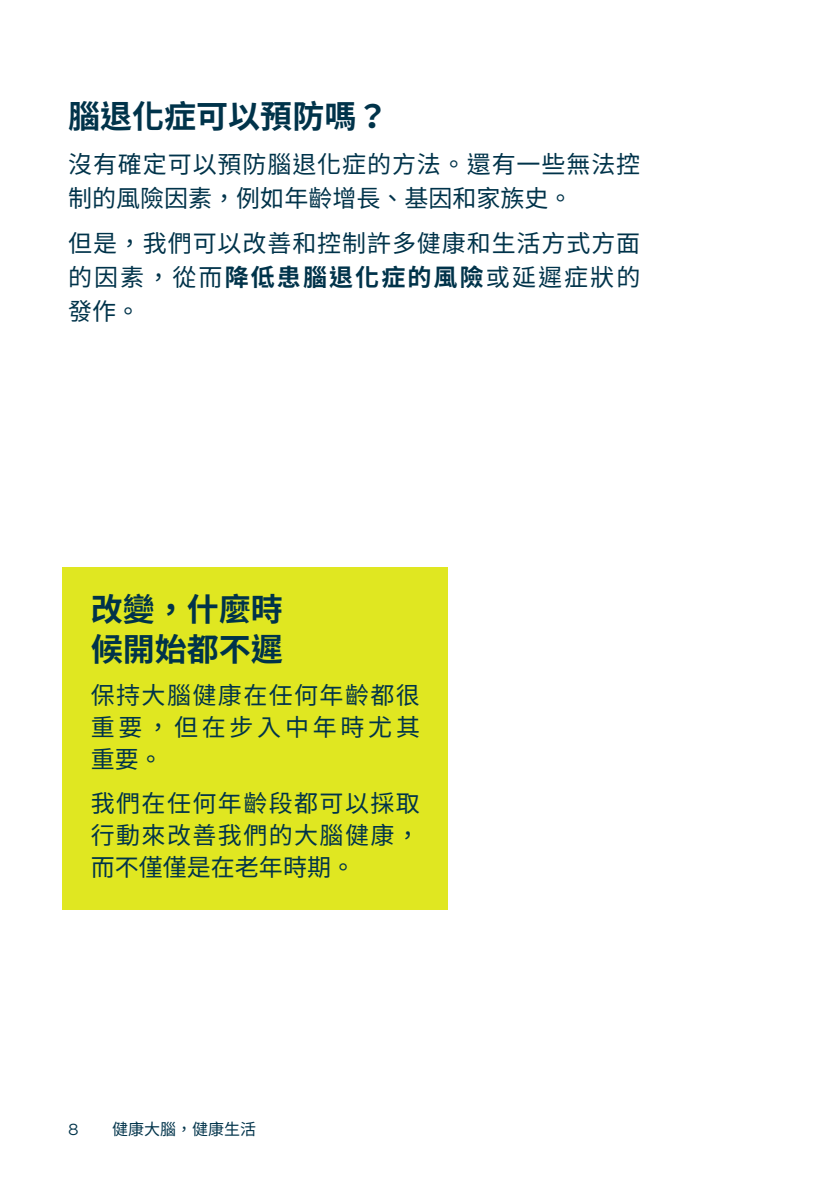
<style>
.page{position:relative;width:840px;height:1191px;background:#fff}
.page>*{position:absolute;margin:0;border:0;box-sizing:border-box;transform-origin:0 0}
.Line_Below{font:700 32px "Noto Sans CJ Ktc";color:#00334a}
.Line_Below-2{font:24px/32px "Noto Sans CJ Ktc";letter-spacing:.035em;color:#00334a;text-align:justify}
.t1{font:16px "Noto Sans CJ Ktc";color:#00334a}
.t2{font:16px "Filson Pro";color:#00334a}
.s1{font-weight:700}
</style>
<div class="page">
<div style="left:62px;top:567px;width:386px;height:89px;background:#e0e721"></div>
<div style="left:62px;top:607px;width:386px;height:89px;background:#e0e721"></div>
<div style="left:62px;top:657px;width:386px;height:145px;background:#e0e721"></div>
<div style="left:62px;top:764px;width:386px;height:145px;background:#e0e721"></div>
<p class="Line_Below" style="left:68px;top:98px;width:321px">腦退化症可以預防嗎？</p>
<p class="Line_Below-2" style="left:68px;top:148px;width:573px;line-height:34px">沒有確定可以預防腦退化症的方法。還有一些無法控制的風險因素，例如年齡增長、基因和家族史。</p>
<p class="Line_Below-2" style="left:68px;top:227px;width:573px;line-height:34px">但是，我們可以改善和控制許多健康和生活方式方面的因素，從而<span class="s1">降低患腦退化症的風險</span>或延遲症狀的發作。</p>
<p class="Line_Below" style="left:91px;top:591px;width:194px">改變，什麼時</p>
<p class="Line_Below" style="left:91px;top:631px;width:194px">候開始都不遲</p>
<p class="Line_Below-2" style="left:91px;top:680px;width:330px">保持大腦健康在任何年齡都很重要，但在步入中年時尤其重要。</p>
<p class="Line_Below-2" style="left:91px;top:787px;width:330px">我們在任何年齡段都可以採取行動來改善我們的大腦健康，而不僅僅是在老年時期。</p>
<p class="t2" style="left:68px;top:1118px;width:12px">8</p>
<p class="t1" style="left:112px;top:1119px;width:145px">健康大腦，健康生活</p>
</div>
